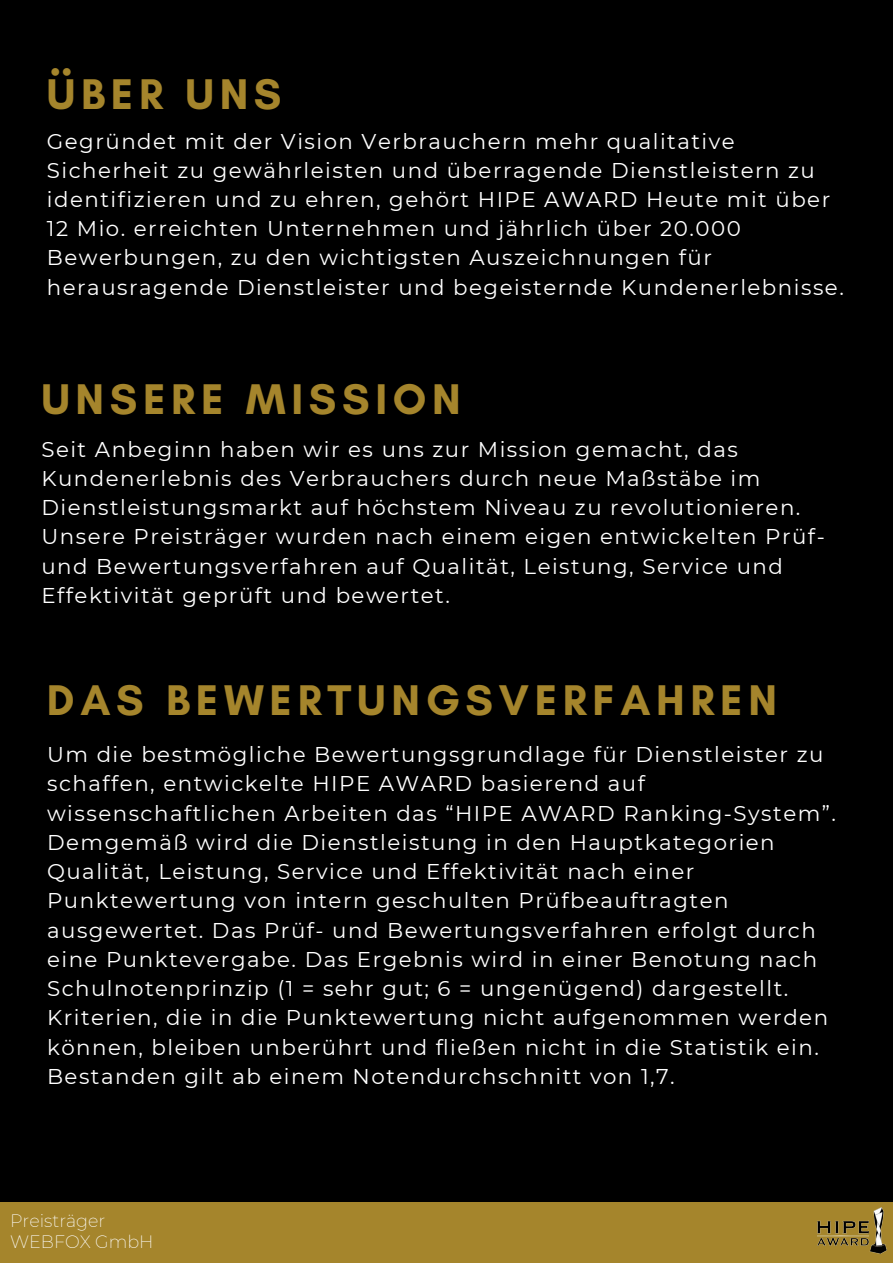
<style>
.page{position:relative;width:893px;height:1264px;background:#fff}
.page>*{position:absolute;margin:0;border:0;box-sizing:border-box;transform-origin:0 0}
.t1{font:700 43.65px "Glacial Indifference";letter-spacing:.13em;color:#a5852c}
.t2{font:21.3px/29.2px "Montserrat";letter-spacing:.07em;color:#fff}
.t3{font:200 17.55px/21.3px "Montserrat";color:#fff}
</style>
<div class="page">
<div style="left:0;top:0;width:892px;height:1262px;background:#000"></div>
<div style="left:0;top:1201px;width:892px;height:61px;background:#a5852c"></div>
<img style="left:817px;top:1207px;width:69px;height:46px">
<h1 class="t1" style="left:47px;top:67px;width:236px">ÜBER UNS</h1>
<p class="t2" style="left:47px;top:126px;width:798px">Gegründet mit der Vision Verbrauchern mehr qualitative Sicherheit zu gewährleisten und überragende Dienstleistern zu identifizieren und zu ehren, gehört HIPE AWARD Heute mit über 12 Mio. erreichten Unternehmen und jährlich über 20.000<br>Bewerbungen, zu den wichtigsten Auszeichnungen für herausragende Dienstleister und begeisternde Kundenerlebnisse.</p>
<h1 class="t1" style="left:41px;top:372px;width:421px">UNSERE MISSION</h1>
<p class="t2" style="left:41px;top:434px;width:784px">Seit Anbeginn haben wir es uns zur Mission gemacht, das Kundenerlebnis des Verbrauchers durch neue Maßstäbe im Dienstleistungsmarkt auf höchstem Niveau zu revolutionieren.<br>Unsere Preisträger wurden nach einem eigen entwickelten Prüf&shy;und Bewertungsverfahren auf Qualität, Leistung, Service und Effektivität geprüft und bewertet.</p>
<h1 class="t1" style="left:47px;top:673px;width:731px">DAS BEWERTUNGSVERFAHREN</h1>
<p class="t2" style="left:47px;top:740px;width:790px">Um die bestmögliche Bewertungsgrundlage für Dienstleister zu schaffen, entwickelte HIPE AWARD basierend auf wissenschaftlichen Arbeiten das “HIPE AWARD Ranking-System”.<br>Demgemäß wird die Dienstleistung in den Hauptkategorien Qualität, Leistung, Service und Effektivität nach einer Punktewertung von intern geschulten Prüfbeauftragten ausgewertet. Das Prüf- und Bewertungsverfahren erfolgt durch eine Punktevergabe. Das Ergebnis wird in einer Benotung nach Schulnotenprinzip (1 = sehr gut; 6 = ungenügend) dargestellt.<br>Kriterien, die in die Punktewertung nicht aufgenommen werden können, bleiben unberührt und fließen nicht in die Statistik ein.<br>Bestanden gilt ab einem Notendurchschnitt von 1,7.</p>
<p class="t3" style="left:10px;top:1209px;width:145px">Preisträger<br>WEBFOX GmbH</p>
</div>
